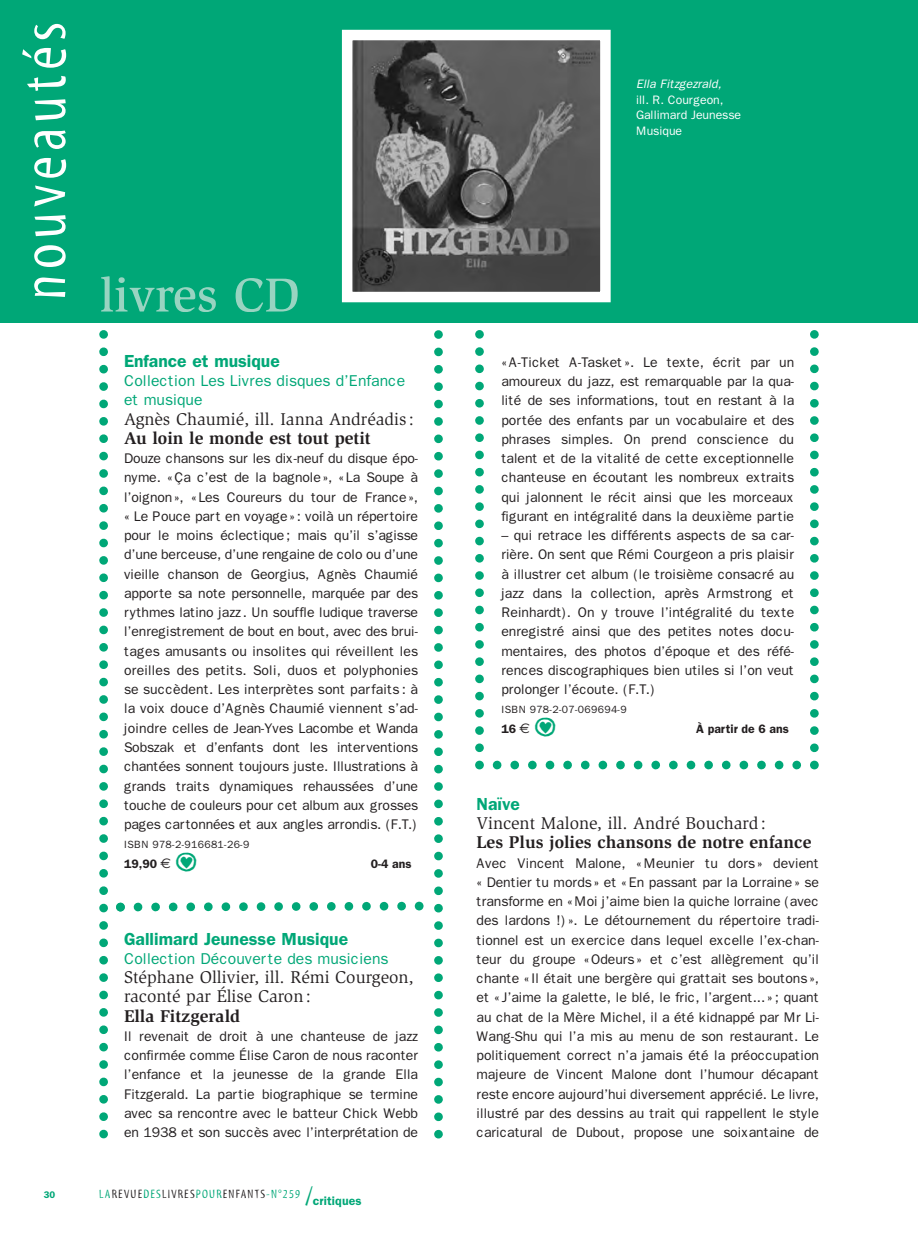
<style>
.page{position:relative;width:918px;height:1241px;background:#fff}
.page>*{position:absolute;margin:0;border:0;box-sizing:border-box;transform-origin:0 0}
.t1{font:63px "Myriad Tilt";letter-spacing:.08em;color:#fff}
.t2{font:35px "Ale Signs White LL";color:#00a777}
.t3{font:17.5px/19.2px "Slimbach";color:#231f20}
.t4{font:700 17.5px "Slimbach";color:#231f20}
.t5{font:600 17.5px "Franklin Gothic";color:#00a777}
.t6{font:15.75px/19.2px "Franklin Gothic";color:#00a777}
.t7{font:14px/19.2px "Franklin Gothic";letter-spacing:-.005em;color:#231f20;text-align:justify}
.t8{font:12.25px "Myriad Tilt";letter-spacing:.1em;color:#231f20}
.t9{font:12.25px/15.8px "Franklin Gothic";letter-spacing:-.005em;color:#fff}
.t10{font:600 12.25px "Franklin Gothic";color:#231f20}
.t11{font:italic 12.25px "Franklin Gothic";letter-spacing:-.005em;color:#fff}
.t12{font:10.5px "Franklin Gothic";letter-spacing:.03em;color:#231f20}
.t13{font:600 9.62px "Franklin Gothic";color:#00a777}
.s1{font-family:"Euro Sans";font-weight:400;font-size:14px}
.s2{color:#00a777}
.s3{font-size:26.25px;color:#00a777}
.s4{font-family:"Franklin Gothic";font-weight:600;color:#00a777}
</style>
<div class="page">
<div style="left:0;top:0;width:918px;height:322px;background:#00a777"></div>
<img style="left:353px;top:41px;width:246px;height:250px">
<div style="left:342px;top:30px;width:268px;height:272px;border:10px solid #fff"></div>
<svg style="left:475px;top:322px;width:344px;height:447px"></svg>
<svg style="left:99px;top:276px;width:344px;height:863px"></svg>
<h1 class="t1" style="left:21px;top:300px;width:280px;rotate:-90deg">nouveautés</h1>
<p class="t5" style="left:124px;top:350px;width:157px">Enfance et musique</p>
<p class="t6" style="left:124px;top:371px;width:283px">Collection Les Livres disques d’Enfance et musique</p>
<p class="t3" style="left:124px;top:410px;width:291px">Agnès Chaumié, ill. Ianna Andréadis :</p>
<p class="t4" style="left:124px;top:431px;width:248px">Au loin le monde est tout petit</p>
<p class="t7" style="left:124px;top:448px;width:296px">Douze chansons sur les dix-neuf du disque épo&shy;nyme. « Ça c’est de la bagnole », « La Soupe à l’oignon», « Les Coureurs du tour de France », « Le Pouce part en voyage » : voilà un répertoire pour le moins éclectique ; mais qu’il s’agisse d’une berceuse, d’une rengaine de colo ou d’une vieille chanson de Georgius, Agnès Chaumié apporte sa note personnelle, marquée par des rythmes latino jazz . Un souffle ludique traverse l’enregistrement de bout en bout, avec des brui&shy;tages amusants ou insolites qui réveillent les oreilles des petits. Soli, duos et polyphonies se succèdent. Les interprètes sont parfaits : à la voix douce d’Agnès Chaumié viennent s’ad&shy;joindre celles de Jean-Yves Lacombe et Wanda Sobszak et d’enfants dont les interventions chantées sonnent toujours juste. Illustrations à grands traits dynamiques rehaussées d’une touche de couleurs pour cet album aux grosses pages cartonnées et aux angles arrondis. (F.T.)</p>
<p class="t12" style="left:124px;top:838px;width:127px">ISBN 978-2-916681-26-9</p>
<p class="t10" style="left:124px;top:856px;width:49px">19,90 <span class="s1">€</span></p>
<h2 class="t2" style="left:175px;top:839px;width:24px">B</h2>
<p class="t10" style="left:371px;top:856px;width:42px">0-4 ans</p>
<p class="t5" style="left:124px;top:928px;width:225px">Gallimard Jeunesse Musique</p>
<p class="t6" style="left:124px;top:948px;width:266px">Collection Découverte des musiciens</p>
<p class="t3" style="left:124px;top:968px;width:291px">Stéphane Ollivier, ill. Rémi Courgeon, raconté par Élise Caron :</p>
<p class="t4" style="left:124px;top:1008px;width:118px">Ella Fitzgerald</p>
<p class="t7" style="left:124px;top:1026px;width:296px">Il revenait de droit à une chanteuse de jazz confirmée comme Élise Caron de nous raconter l’enfance et la jeunesse de la grande Ella Fitzgerald. La partie biographique se termine avec sa rencontre avec le batteur Chick Webb en 1938 et son succès avec l’interprétation de</p>
<p class="t13" style="left:44px;top:1188px;width:13px">30</p>
<p class="t8" style="left:99px;top:1189px;width:264px"><span class="s2">LA</span>REVUE<span class="s2">DES</span>LIVRES<span class="s2">POUR</span>ENFANTS<span class="s2">-N°259</span> <span class="s3">/</span><span class="s4">critiques</span></p>
<p class="t11" style="left:636px;top:76px;width:87px">Ella Fitzgezrald,</p>
<p class="t9" style="left:636px;top:91px;width:106px">ill. R. Courgeon,<br>Gallimard Jeunesse<br>Musique</p>
<p class="t7" style="left:501px;top:352px;width:294px">« A-Ticket A-Tasket ». Le texte, écrit par un amoureux du jazz, est remarquable par la qua&shy;lité de ses informations, tout en restant à la portée des enfants par un vocabulaire et des phrases simples. On prend conscience du talent et de la vitalité de cette exceptionnelle chanteuse en écoutant les nombreux extraits qui jalonnent le récit ainsi que les morceaux figurant en intégralité dans la deuxième partie</p>
<p class="t7" style="left:501px;top:525px;width:294px">– qui retrace les différents aspects de sa car&shy;rière. On sent que Rémi Courgeon a pris plaisir à illustrer cet album (le troisième consacré au jazz dans la collection, après Armstrong et Reinhardt). On y trouve l’intégralité du texte enregistré ainsi que des petites notes docu&shy;mentaires, des photos d’époque et des réfé&shy;rences discographiques bien utiles si l’on veut prolonger l’écoute. (F.T.)</p>
<p class="t12" style="left:501px;top:703px;width:127px">ISBN 978-2-07-069694-9</p>
<p class="t10" style="left:501px;top:721px;width:30px">16 <span class="s1">€</span></p>
<h2 class="t2" style="left:534px;top:704px;width:24px">B</h2>
<p class="t10" style="left:696px;top:721px;width:94px">À partir de 6 ans</p>
<p class="t5" style="left:476px;top:793px;width:45px">Naïve</p>
<p class="t3" style="left:476px;top:814px;width:291px">Vincent Malone, ill. André Bouchard :</p>
<p class="t4" style="left:476px;top:835px;width:336px">Les Plus jolies chansons de notre enfance</p>
<p class="t7" style="left:476px;top:853px;width:344px">Avec Vincent Malone, « Meunier tu dors » devient « Dentier tu mords » et « En passant par la Lorraine » se transforme en « Moi j’aime bien la quiche lorraine (avec des lardons !) ». Le détournement du répertoire tradi&shy;tionnel est un exercice dans lequel excelle l’ex-chan&shy;teur du groupe « Odeurs » et c’est allègrement qu’il chante « Il était une bergère qui grattait ses boutons », et « J’aime la galette, le blé, le fric, l’argent... » ; quant au chat de la Mère Michel, il a été kidnappé par Mr Li-Wang-Shu qui l’a mis au menu de son restaurant. Le politiquement correct n’a jamais été la préoccupation majeure de Vincent Malone dont l’humour décapant reste encore aujourd’hui diversement apprécié. Le livre, illustré par des dessins au trait qui rappellent le style caricatural de Dubout, propose une soixantaine de</p>
</div>
